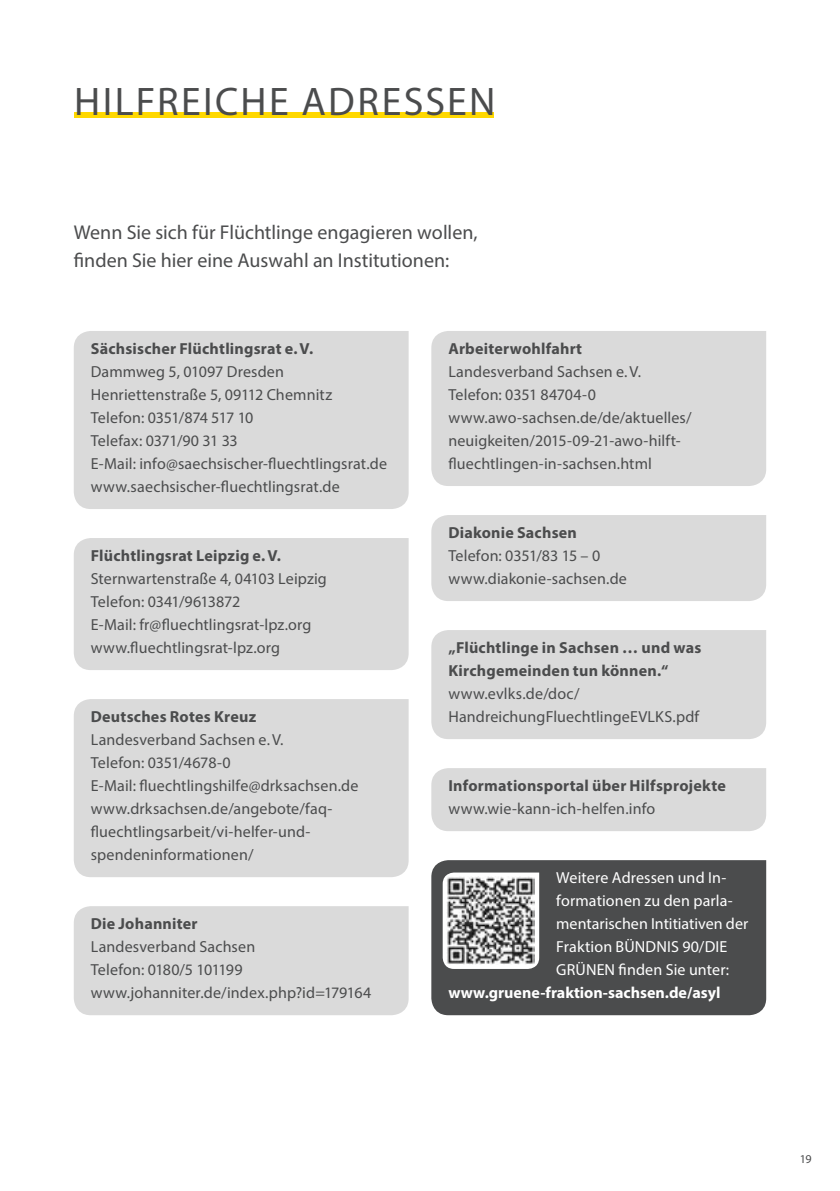
<style>
.page{position:relative;width:840px;height:1191px;background:#fff}
.page>*{position:absolute;margin:0;border:0;box-sizing:border-box;transform-origin:0 0}
.t1{font:40px "Myriad Pro";letter-spacing:.06em;color:#4b4c4d}
.Einleitung_Themen{font:20px/28px "Myriad Pro";color:#4b4c4d}
.Fließtext_o_E{font:16px "Myriad Pro";letter-spacing:.01em;color:#4b4c4d}
.Fließtext_o_E-2{font:700 16px "Myriad Pro";letter-spacing:.015em;color:#4b4c4d}
.Fließtext_o_E-3{font:16px "Myriad Pro";letter-spacing:.005em;color:#fff}
.Fließtext_o_E-4{font:700 16px "Myriad Pro";color:#fff}
.Fließtext_o_E-5{font:16px "Myriad Pro";letter-spacing:-.015em;color:#4b4c4d}
.Fließtext_o_E-6{font:16px "Myriad Pro";letter-spacing:-.01em;color:#4b4c4d}
.t2{font:12px "Myriad Pro";color:#4b4c4d}
</style>
<div class="page">
<div style="left:74px;top:331px;width:334px;height:178px;background:#dadada"></div>
<div style="left:74px;top:538px;width:334px;height:132px;background:#dadada"></div>
<div style="left:74px;top:699px;width:334px;height:178px;background:#dadada"></div>
<div style="left:74px;top:906px;width:334px;height:109px;background:#dadada"></div>
<div style="left:431px;top:331px;width:334px;height:155px;background:#dadada"></div>
<div style="left:431px;top:515px;width:334px;height:86px;background:#dadada"></div>
<div style="left:431px;top:630px;width:334px;height:109px;background:#dadada"></div>
<div style="left:431px;top:768px;width:334px;height:63px;background:#dadada"></div>
<div style="left:431px;top:860px;width:334px;height:155px;background:#4b4c4d"></div>
<div style="left:74px;top:112px;width:419px;height:6px;background:#ffd800"></div>
<svg style="left:442px;top:872px;width:97px;height:97px"></svg>
<img style="left:446px;top:876px;width:88px;height:88px">
<p class="t1" style="left:74px;top:77px;width:422px">HILFREICHE ADRESSEN</p>
<p class="Einleitung_Themen" style="left:74px;top:218px;width:405px">Wenn Sie sich für Flüchtlinge engagieren wollen, finden Sie hier eine Auswahl an Institutionen:</p>
<p class="Fließtext_o_E-2" style="left:91px;top:338px;width:224px">Sächsischer Flüchtlingsrat e.V.</p>
<p class="Fließtext_o_E" style="left:91px;top:362px;width:194px">Dammweg 5, 01097 Dresden</p>
<p class="Fließtext_o_E" style="left:91px;top:385px;width:243px">Henriettenstraße 5, 09112 Chemnitz</p>
<p class="Fließtext_o_E-5" style="left:91px;top:408px;width:164px">Telefon: 0351/874 517 10</p>
<p class="Fließtext_o_E" style="left:91px;top:431px;width:148px">Telefax: 0371/90 31 33</p>
<p class="Fließtext_o_E" style="left:91px;top:454px;width:297px">E-Mail: info@saechsischer-fluechtlingsrat.de</p>
<p class="Fließtext_o_E" style="left:91px;top:477px;width:250px">www.saechsischer-fluechtlingsrat.de</p>
<p class="Fließtext_o_E-2" style="left:91px;top:545px;width:192px">Flüchtlingsrat Leipzig e.V.</p>
<p class="Fließtext_o_E" style="left:91px;top:569px;width:237px">Sternwartenstraße 4, 04103 Leipzig</p>
<p class="Fließtext_o_E" style="left:91px;top:592px;width:151px">Telefon: 0341/9613872</p>
<p class="Fließtext_o_E" style="left:91px;top:615px;width:222px">E-Mail: fr@fluechtlingsrat-lpz.org</p>
<p class="Fließtext_o_E" style="left:91px;top:638px;width:191px">www.fluechtlingsrat-lpz.org</p>
<p class="Fließtext_o_E-2" style="left:91px;top:706px;width:167px">Deutsches Rotes Kreuz</p>
<p class="Fließtext_o_E" style="left:91px;top:730px;width:194px">Landesverband Sachsen e.V.</p>
<p class="Fließtext_o_E" style="left:91px;top:753px;width:141px">Telefon: 0351/4678-0</p>
<p class="Fließtext_o_E" style="left:91px;top:776px;width:269px">E-Mail: fluechtlingshilfe@drksachsen.de</p>
<p class="Fließtext_o_E" style="left:91px;top:799px;width:243px">www.drksachsen.de/angebote/faq-</p>
<p class="Fließtext_o_E" style="left:91px;top:822px;width:221px">fluechtlingsarbeit/vi-helfer-und-</p>
<p class="Fließtext_o_E" style="left:91px;top:845px;width:164px">spendeninformationen/</p>
<p class="Fließtext_o_E-2" style="left:91px;top:913px;width:108px">Die Johanniter</p>
<p class="Fließtext_o_E" style="left:91px;top:937px;width:166px">Landesverband Sachsen</p>
<p class="Fließtext_o_E-6" style="left:91px;top:960px;width:153px">Telefon: 0180/5 101199</p>
<p class="Fließtext_o_E" style="left:91px;top:983px;width:282px">www.johanniter.de/index.php?id=179164</p>
<p class="Fließtext_o_E-2" style="left:448px;top:338px;width:135px">Arbeiterwohlfahrt</p>
<p class="Fließtext_o_E" style="left:448px;top:362px;width:194px">Landesverband Sachsen e.V.</p>
<p class="Fließtext_o_E" style="left:448px;top:385px;width:149px">Telefon: 0351 84704-0</p>
<p class="Fließtext_o_E" style="left:448px;top:408px;width:244px">www.awo-sachsen.de/de/aktuelles/</p>
<p class="Fließtext_o_E" style="left:448px;top:431px;width:234px">neuigkeiten/2015-09-21-awo-hilft-</p>
<p class="Fließtext_o_E" style="left:448px;top:454px;width:205px">fluechtlingen-in-sachsen.html</p>
<p class="Fließtext_o_E-2" style="left:448px;top:522px;width:130px">Diakonie Sachsen</p>
<p class="Fließtext_o_E" style="left:448px;top:546px;width:153px">Telefon: 0351/83 15 – 0</p>
<p class="Fließtext_o_E" style="left:448px;top:569px;width:180px">www.diakonie-sachsen.de</p>
<p class="Fließtext_o_E-2" style="left:448px;top:637px;width:254px">„Flüchtlinge in Sachsen … und was</p>
<p class="Fließtext_o_E-2" style="left:448px;top:660px;width:221px">Kirchgemeinden tun können.“</p>
<p class="Fließtext_o_E" style="left:448px;top:684px;width:133px">www.evlks.de/doc/</p>
<p class="Fließtext_o_E" style="left:448px;top:707px;width:252px">HandreichungFluechtlingeEVLKS.pdf</p>
<p class="Fließtext_o_E-2" style="left:448px;top:775px;width:279px">Informationsportal über Hilfsprojekte</p>
<p class="Fließtext_o_E" style="left:448px;top:799px;width:208px">www.wie-kann-ich-helfen.info</p>
<p class="Fließtext_o_E-3" style="left:556px;top:868px;width:171px">Weitere Adressen und In-</p>
<p class="Fließtext_o_E-3" style="left:556px;top:891px;width:178px">formationen zu den parla-</p>
<p class="Fließtext_o_E-3" style="left:556px;top:914px;width:193px">mentarischen Intitiativen der</p>
<p class="Fließtext_o_E-3" style="left:556px;top:937px;width:172px">Fraktion BÜNDNIS 90/DIE</p>
<p class="Fließtext_o_E-3" style="left:556px;top:960px;width:174px">GRÜNEN finden Sie unter:</p>
<p class="Fließtext_o_E-4" style="left:448px;top:982px;width:273px">www.gruene-fraktion-sachsen.de/asyl</p>
<p class="t2" style="left:799px;top:1151px;width:13px">19</p>
</div>
